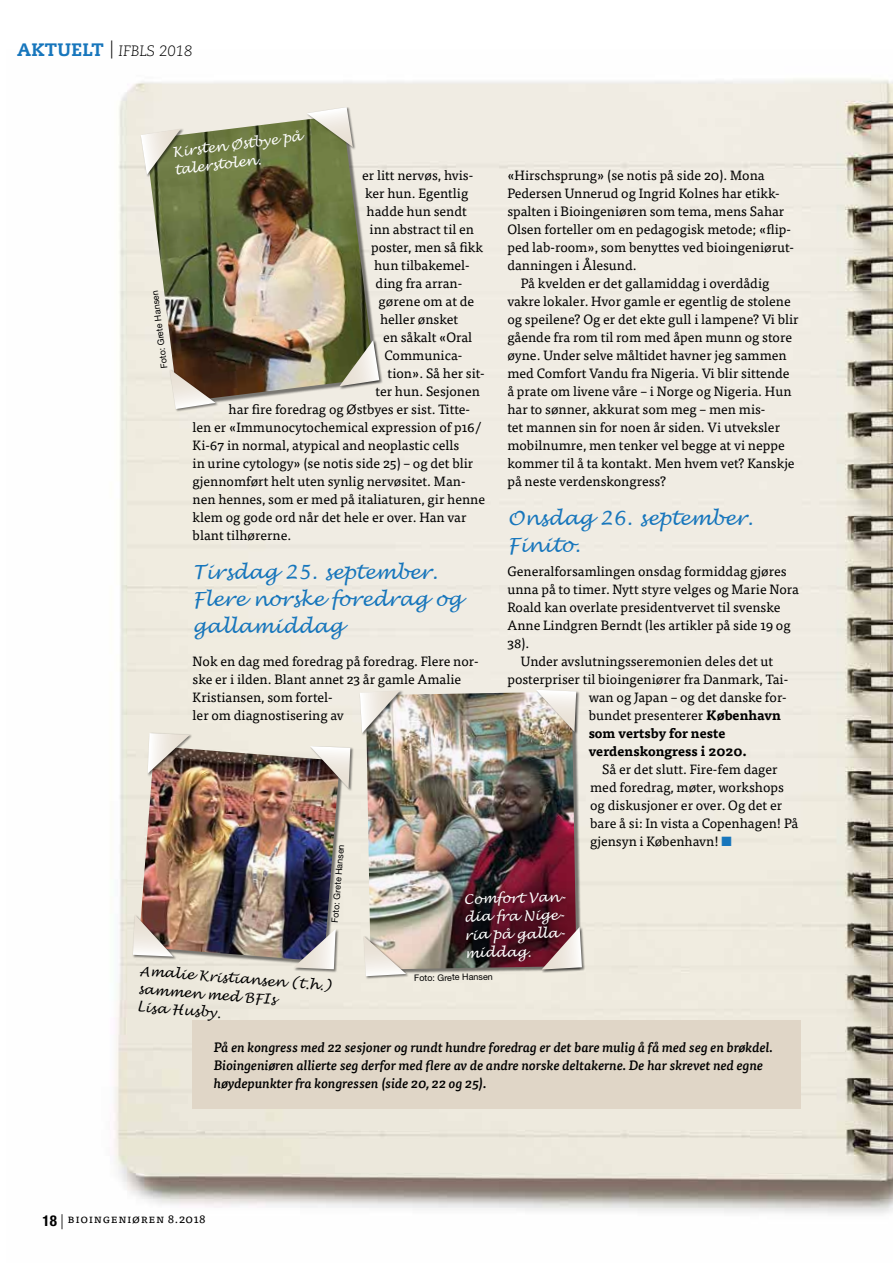
<style>
.page{position:relative;width:893px;height:1263px;background:#fff}
.page>*{position:absolute;margin:0;border:0;box-sizing:border-box;transform-origin:0 0}
.t1{font:italic 19.5px/27px "Lucida Handwriting";color:#1776bc}
.t2{font:italic 300 15px "Caecilia LT Std";color:#000}
.t3{font:13.5px/18px "Tisa Pro";color:#000}
.t4{font:italic 500 13.5px/18px "Tisa Pro";color:#000}
.t5{font:italic 13.5px/18px "Lucida Handwriting";color:#fff}
.t6{font:italic 13.5px/17.7px "Lucida Handwriting";color:#000}
.t7{font:700 13.5px "Tisa Pro";color:#000}
.t8{font:12px "Tisa Pro";letter-spacing:.05em;color:#000}
.t9{font:9px "Helvetica Neue LT Pro";color:#000}
.s1{font-weight:800;font-style:normal;font-size:18px;color:#1776bc}
.s2{font-style:normal;font-size:18px}
.s3{font-weight:700}
.s4{color:#1776bc}
.s5{font-family:"Helvetica Neue LT Pro";font-weight:700;font-stretch:condensed;font-size:15px}
.s6{font-family:"Helvetica Neue LT Pro";font-weight:300;font-size:15px}
</style>
<div class="page">
<img style="left:114px;top:79px;width:779px;height:1135px">
<div style="left:193px;top:1020px;width:608px;height:89px;background:#e0d6c7"></div>
<div style="left:146px;top:116px;width:234px;height:291px;background:#f0ece3"></div>
<img style="left:145px;top:115px;width:230px;height:287px">
<div style="left:367px;top:693px;width:214px;height:281px;background:#000;opacity:.5"></div>
<img style="left:366px;top:692px;width:210px;height:278px">
<div style="left:140px;top:128px;width:44px;height:50px;background:#000;opacity:.5"></div>
<svg style="left:141px;top:129px;width:40px;height:46px"></svg>
<div style="left:359px;top:690px;width:45px;height:46px;background:#000;opacity:.5"></div>
<svg style="left:360px;top:690px;width:40px;height:43px"></svg>
<div style="left:339px;top:340px;width:44px;height:50px;background:#000;opacity:.5"></div>
<svg style="left:339px;top:340px;width:40px;height:46px"></svg>
<div style="left:541px;top:926px;width:44px;height:47px;background:#000;opacity:.5"></div>
<svg style="left:542px;top:927px;width:40px;height:42px"></svg>
<div style="left:169px;top:369px;width:50px;height:44px;background:#000;opacity:.5"></div>
<svg style="left:170px;top:369px;width:46px;height:40px"></svg>
<div style="left:363px;top:935px;width:46px;height:44px;background:#000;opacity:.5"></div>
<svg style="left:364px;top:936px;width:42px;height:40px"></svg>
<div style="left:306px;top:107px;width:50px;height:43px;background:#000;opacity:.5"></div>
<svg style="left:307px;top:107px;width:46px;height:40px"></svg>
<div style="left:536px;top:689px;width:43px;height:46px;background:#000;opacity:.5"></div>
<svg style="left:536px;top:690px;width:40px;height:42px"></svg>
<div style="left:139px;top:747px;width:206px;height:219px;background:#000;opacity:.5"></div>
<img style="left:138px;top:746px;width:202px;height:215px">
<div style="left:147px;top:733px;width:46px;height:44px;background:#000;opacity:.5"></div>
<svg style="left:148px;top:733px;width:42px;height:40px"></svg>
<div style="left:293px;top:929px;width:46px;height:43px;background:#000;opacity:.5"></div>
<svg style="left:293px;top:929px;width:43px;height:40px"></svg>
<div style="left:132px;top:914px;width:45px;height:46px;background:#000;opacity:.5"></div>
<svg style="left:133px;top:914px;width:40px;height:42px"></svg>
<div style="left:310px;top:746px;width:44px;height:45px;background:#000;opacity:.5"></div>
<svg style="left:310px;top:746px;width:40px;height:42px"></svg>
<div style="left:457px;top:884px;width:116px;height:84px;background:#000;opacity:.75"></div>
<p class="t2" style="left:17px;top:43px;width:177px"><span class="s1">AKTUELT</span> <span class="s2">|</span> IFBLS 2018</p>
<p class="t5" style="left:171px;top:144px;width:131px;rotate:-7deg">Kirsten Østbye på talerstolen.</p>
<p class="t3" style="left:507px;top:165px;width:259px">«Hirschsprung» (se notis på side 20). Mona</p>
<p class="t3" style="left:507px;top:183px;width:274px">Pedersen Unnerud og Ingrid Kolnes har etikk-</p>
<p class="t3" style="left:507px;top:201px;width:279px">spalten i Bioingeniøren som tema, mens Sahar</p>
<p class="t3" style="left:507px;top:219px;width:285px">Olsen forteller om en pedagogisk metode; «flip-</p>
<p class="t3" style="left:507px;top:237px;width:288px">ped lab-room», som benyttes ved bioingeniørut-</p>
<p class="t3" style="left:507px;top:255px;width:131px">danningen i Ålesund.</p>
<p class="t3" style="left:521px;top:273px;width:250px">På kvelden er det gallamiddag i overdådig</p>
<p class="t3" style="left:507px;top:291px;width:285px">vakre lokaler. Hvor gamle er egentlig de stolene</p>
<p class="t3" style="left:507px;top:309px;width:293px">og speilene? Og er det ekte gull i lampene? Vi blir</p>
<p class="t3" style="left:507px;top:327px;width:286px">gående fra rom til rom med åpen munn og store</p>
<p class="t3" style="left:507px;top:345px;width:281px">øyne. Under selve måltidet havner jeg sammen</p>
<p class="t3" style="left:507px;top:363px;width:284px">med Comfort Vandu fra Nigeria. Vi blir sittende</p>
<p class="t3" style="left:507px;top:381px;width:286px">å prate om livene våre – i Norge og Nigeria. Hun</p>
<p class="t3" style="left:507px;top:399px;width:260px">har to sønner, akkurat som meg – men mis-</p>
<p class="t3" style="left:507px;top:417px;width:274px">tet mannen sin for noen år siden. Vi utveksler</p>
<p class="t3" style="left:507px;top:435px;width:279px">mobilnumre, men tenker vel begge at vi neppe</p>
<p class="t3" style="left:507px;top:453px;width:289px">kommer til å ta kontakt. Men hvem vet? Kanskje</p>
<p class="t3" style="left:507px;top:471px;width:160px">på neste verdenskongress?</p>
<h1 class="t1" style="left:507px;top:505px;width:247px">Onsdag 26. september.<br>Finito.</h1>
<p class="t3" style="left:507px;top:561px;width:281px">Generalforsamlingen onsdag formiddag gjøres</p>
<p class="t3" style="left:507px;top:579px;width:293px">unna på to timer. Nytt styre velges og Marie Nora</p>
<p class="t3" style="left:507px;top:597px;width:274px">Roald kan overlate presidentvervet til svenske</p>
<p class="t3" style="left:507px;top:615px;width:285px">Anne Lindgren Berndt (les artikler på side 19 og</p>
<p class="t3" style="left:507px;top:633px;width:24px">38).</p>
<p class="t3" style="left:521px;top:651px;width:254px">Under avslutningsseremonien deles det ut</p>
<p class="t3" style="left:507px;top:669px;width:282px">posterpriser til bioingeniører fra Danmark, Tai-</p>
<p class="t3" style="left:589px;top:687px;width:200px">wan og Japan – og det danske for-</p>
<p class="t3" style="left:589px;top:705px;width:194px">bundet presenterer <span class="s3">København</span></p>
<p class="t7" style="left:589px;top:722px;width:138px">som vertsby for neste</p>
<p class="t7" style="left:589px;top:740px;width:160px">verdenskongress i 2020.</p>
<p class="t3" style="left:590px;top:759px;width:210px;text-indent:12px">Så er det slutt. Fire-fem dager med foredrag, møter, workshops og diskusjoner er over. Og det er bare å si: In vista a Copenhagen! På gjensyn i København! <span class="s4">■</span></p>
<p class="t3" style="left:362px;top:165px;width:113px">er litt nervøs, hvis-</p>
<p class="t3" style="left:365px;top:183px;width:105px">ker hun. Egentlig</p>
<p class="t3" style="left:367px;top:201px;width:102px">hadde hun sendt</p>
<p class="t3" style="left:370px;top:219px;width:106px">inn abstract til en</p>
<p class="t3" style="left:371px;top:237px;width:114px">poster, men så fikk</p>
<p class="t3" style="left:374px;top:255px;width:97px">hun tilbakemel-</p>
<p class="t3" style="left:376px;top:273px;width:88px">ding fra arran-</p>
<p class="t3" style="left:379px;top:291px;width:97px">gørene om at de</p>
<p class="t3" style="left:380px;top:309px;width:80px">heller ønsket</p>
<p class="t3" style="left:383px;top:327px;width:91px">en såkalt «Oral</p>
<p class="t3" style="left:385px;top:345px;width:79px">Communica-</p>
<p class="t3" style="left:388px;top:363px;width:99px">tion». Så her sit-</p>
<p class="t3" style="left:376px;top:381px;width:106px">ter hun. Sesjonen</p>
<p class="t3" style="left:229px;top:399px;width:243px">har fire foredrag og Østbyes er sist. Titte-</p>
<p class="t3" style="left:193px;top:417px;width:290px">len er «Immunocytochemical expression of p16/</p>
<p class="t3" style="left:193px;top:435px;width:268px">Ki-67 in normal, atypical and neoplastic cells</p>
<p class="t3" style="left:193px;top:453px;width:282px">in urine cytology» (se notis side 25) – og det blir</p>
<p class="t3" style="left:193px;top:471px;width:274px">gjennomført helt uten synlig nervøsitet. Man-</p>
<p class="t3" style="left:193px;top:489px;width:294px">nen hennes, som er med på italiaturen, gir henne</p>
<p class="t3" style="left:193px;top:507px;width:275px">klem og gode ord når det hele er over. Han var</p>
<p class="t3" style="left:193px;top:525px;width:100px">blant tilhørerne.</p>
<h1 class="t1" style="left:193px;top:559px;width:271px">Tirsdag 25. september.<br>Flere norske foredrag og gallamiddag</h1>
<p class="t3" style="left:193px;top:651px;width:287px">Nok en dag med foredrag på foredrag. Flere nor&shy;ske er i ilden. Blant annet 23 år gamle Amalie Kristiansen, som fortel-<br>ler om diagnostisering av</p>
<p class="t9" style="left:159px;top:369px;width:80px;rotate:-97deg">Foto: Grete Hansen</p>
<p class="t9" style="left:329px;top:922px;width:80px;rotate:-85deg">Foto: Grete Hansen</p>
<p class="t5" style="left:464px;top:890px;width:104px;rotate:-1deg">Comfort Van&shy;dia fra Nige&shy;ria på galla&shy;middag.</p>
<p class="t9" style="left:414px;top:972px;width:80px;rotate:-1deg">Foto: Grete Hansen</p>
<p class="t6" style="left:140px;top:963px;width:194px;rotate:4deg">Amalie Kristiansen (t.h.) sammen med BFIs<br>Lisa Husby.</p>
<p class="t4" style="left:214px;top:1037px;width:561px">På en kongress med 22 sesjoner og rundt hundre foredrag er det bare mulig å få med seg en brøkdel.<br>Bioingeniøren allierte seg derfor med flere av de andre norske deltakerne. De har skrevet ned egne høydepunkter fra kongressen (side 20, 22 og 25).</p>
<p class="t8" style="left:43px;top:1209px;width:165px"><span class="s5">18</span> <span class="s6">|</span> Bioingeniøren 8.2018</p>
</div>
